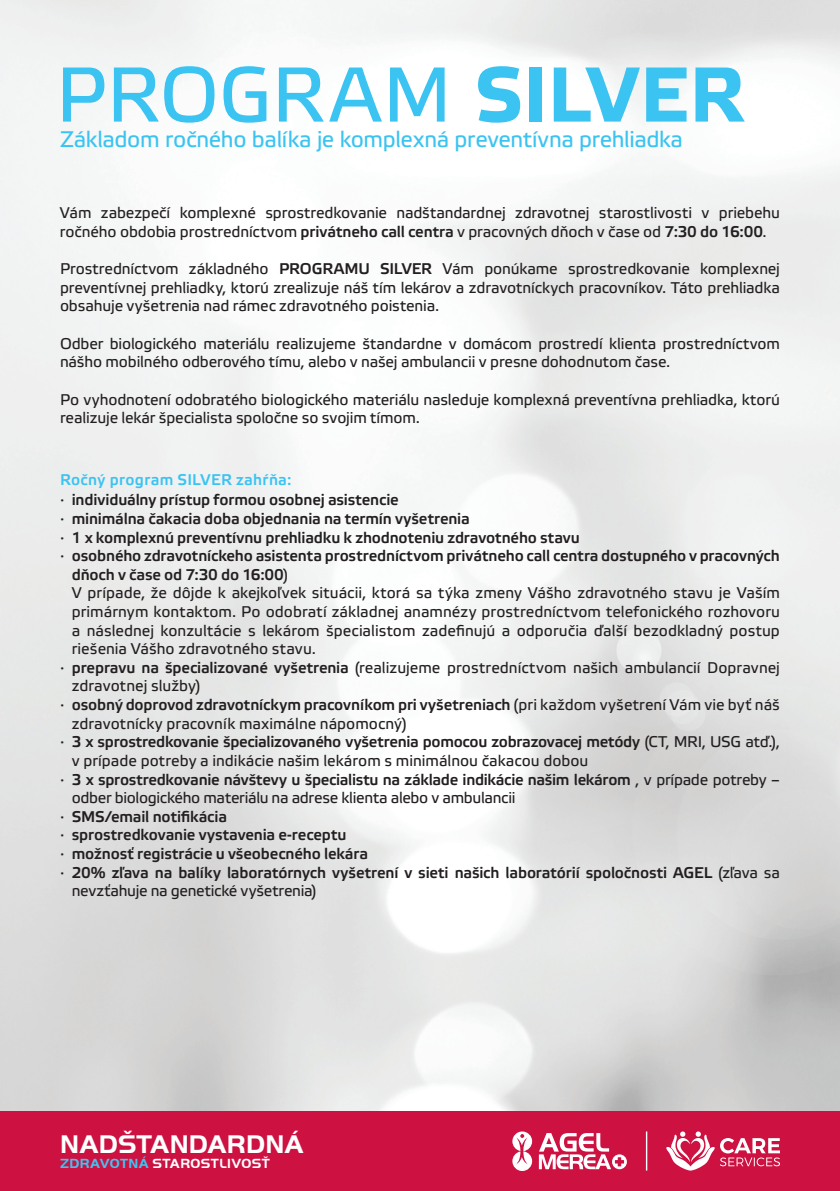
<style>
.page{position:relative;width:840px;height:1191px;background:#fff}
.page>*{position:absolute;margin:0;border:0;box-sizing:border-box;transform-origin:0 0}
.t1{font:77.6px "Etelka Text Pro";letter-spacing:-.005em;color:#3bc3f1}
.t2{font:700 26.6px "Handel Gothic DOT";letter-spacing:.01em;color:#fff}
.t3{font:22.6px "Etelka Text Pro";letter-spacing:-.015em;color:#3bc3f1}
.LEFT{font:15.6px/18.6px "Elektra Text Pro";letter-spacing:-.01em;color:#231f20}
.LEFT-2{font:700 15.6px/18.6px "Elektra Light Pro";letter-spacing:-.01em;color:#231f20}
.LEFT-3{font:15.6px "Elektra Medium Pro";letter-spacing:.02em;color:#3bc3f1}
.t4{font:700 13.8px "Handel Gothic DOT";letter-spacing:.03em;color:#fff}
.s1{font-weight:700}
.s2{font-family:"Elektra Light Pro";font-weight:700}
.s3{font-family:"Elektra Text Pro";font-weight:400}
.s4{color:#3fc4f1}
</style>
<div class="page">
<div style="left:0;top:1111px;width:839px;height:80px;background:#cd1141"></div>
<svg style="left:512px;top:1131px;width:20px;height:40px"></svg>
<svg style="left:538px;top:1133px;width:88px;height:36px"></svg>
<hr style="left:645px;top:1131px;width:2px;height:39px;background:#fff">
<svg style="left:666px;top:1131px;width:113px;height:39px"></svg>
<p class="t1" style="left:56px;top:53px;width:690px">PROGRAM <span class="s1">SILVER</span></p>
<p class="t3" style="left:60px;top:127px;width:624px">Základom ročného balíka je komplexná preventívna prehliadka</p>
<p class="LEFT" style="left:60px;top:204px;width:721px">Vám zabezpečí komplexné sprostredkovanie nadštandardnej zdravotnej starostlivosti v priebehu ročného obdobia prostredníctvom <span class="s2">privátneho call centra</span> v pracovných dňoch v čase od <span class="s2">7:30 do 16:00</span>.</p>
<p class="LEFT" style="left:60px;top:260px;width:721px;text-align:justify">Prostredníctvom základného <span class="s2">PROGRAMU SILVER</span> Vám ponúkame sprostredkovanie komplexnej preventívnej prehliadky, ktorú zrealizuje náš tím lekárov a zdravotníckych pracovníkov. Táto prehliadka obsahuje vyšetrenia nad rámec zdravotného poistenia.</p>
<p class="LEFT" style="left:60px;top:334px;width:721px">Odber biologického materiálu realizujeme štandardne v domácom prostredí klienta prostredníctvom nášho mobilného odberového tímu, alebo v našej ambulancii v presne dohodnutom čase.</p>
<p class="LEFT" style="left:60px;top:390px;width:721px">Po vyhodnotení odobratého biologického materiálu nasleduje komplexná preventívna prehliadka, ktorú realizuje lekár špecialista spoločne so svojim tímom.</p>
<p class="LEFT-3" style="left:60px;top:471px;width:233px">Ročný program SILVER zahŕňa:</p>
<p class="LEFT" style="left:60px;top:491px;width:6px">·</p>
<p class="LEFT" style="left:60px;top:510px;width:6px">·</p>
<p class="LEFT" style="left:60px;top:528px;width:6px">·</p>
<p class="LEFT" style="left:60px;top:547px;width:6px">·</p>
<p class="LEFT" style="left:60px;top:658px;width:6px">·</p>
<p class="LEFT" style="left:60px;top:696px;width:6px">·</p>
<p class="LEFT" style="left:60px;top:733px;width:6px">·</p>
<p class="LEFT" style="left:60px;top:770px;width:6px">·</p>
<p class="LEFT" style="left:60px;top:807px;width:6px">·</p>
<p class="LEFT" style="left:60px;top:826px;width:6px">·</p>
<p class="LEFT" style="left:60px;top:845px;width:6px">·</p>
<p class="LEFT" style="left:60px;top:863px;width:6px">·</p>
<p class="LEFT-2" style="left:72px;top:491px;width:328px">individuálny prístup formou osobnej asistencie</p>
<p class="LEFT-2" style="left:72px;top:510px;width:399px">minimálna čakacia doba objednania na termín vyšetrenia</p>
<p class="LEFT-2" style="left:72px;top:528px;width:509px">1 x komplexnú preventívnu prehliadku k zhodnoteniu zdravotného stavu</p>
<p class="LEFT-2" style="left:72px;top:547px;width:709px">osobného zdravotníckeho asistenta prostredníctvom privátneho call centra dostupného v pracovných dňoch v čase od 7:30 do 16:00<span class="s3">)</span></p>
<p class="LEFT" style="left:72px;top:584px;width:709px;text-align:justify">V prípade, že dôjde k akejkoľvek situácii, ktorá sa týka zmeny Vášho zdravotného stavu je Vaším primárnym kontaktom. Po odobratí základnej anamnézy prostredníctvom telefonického rozhovoru a následnej konzultácie s lekárom špecialistom zadefinujú a odporučia ďalší bezodkladný postup riešenia Vášho zdravotného stavu.</p>
<p class="LEFT" style="left:72px;top:658px;width:709px"><span class="s2">prepravu na špecializované vyšetrenia</span> (realizujeme prostredníctvom našich ambulancií Dopravnej zdravotnej služby)</p>
<p class="LEFT" style="left:72px;top:696px;width:709px"><span class="s2">osobný doprovod zdravotníckym pracovníkom pri vyšetreniach</span> (pri každom vyšetrení Vám vie byť náš zdravotnícky pracovník maximálne nápomocný)</p>
<p class="LEFT" style="left:72px;top:733px;width:709px"><span class="s2">3 x sprostredkovanie špecializovaného vyšetrenia pomocou zobrazovacej metódy</span> (CT, MRI, USG atď.), v prípade potreby a indikácie našim lekárom s minimálnou čakacou dobou</p>
<p class="LEFT" style="left:72px;top:770px;width:709px"><span class="s2">3 x sprostredkovanie návštevy u špecialistu na základe indikácie našim lekárom</span> , v prípade potreby – odber biologického materiálu na adrese klienta alebo v ambulancii</p>
<p class="LEFT-2" style="left:72px;top:807px;width:157px">SMS/email notifikácia</p>
<p class="LEFT-2" style="left:72px;top:826px;width:276px">sprostredkovanie vystavenia e-receptu</p>
<p class="LEFT-2" style="left:72px;top:844px;width:297px">možnosť registrácie u všeobecného lekára</p>
<p class="LEFT-2" style="left:72px;top:863px;width:709px">20% zľava na balíky laboratórnych vyšetrení v sieti našich laboratórií spoločnosti AGEL <span class="s3">(zľava sa nevzťahuje na genetické vyšetrenia)</span></p>
<h2 class="t2" style="left:60px;top:1128px;width:245px">NADŠTANDARDNÁ</h2>
<p class="t4" style="left:60px;top:1155px;width:211px"><span class="s4">ZDRAVOTNÁ</span> STAROSTLIVOSŤ</p>
</div>
